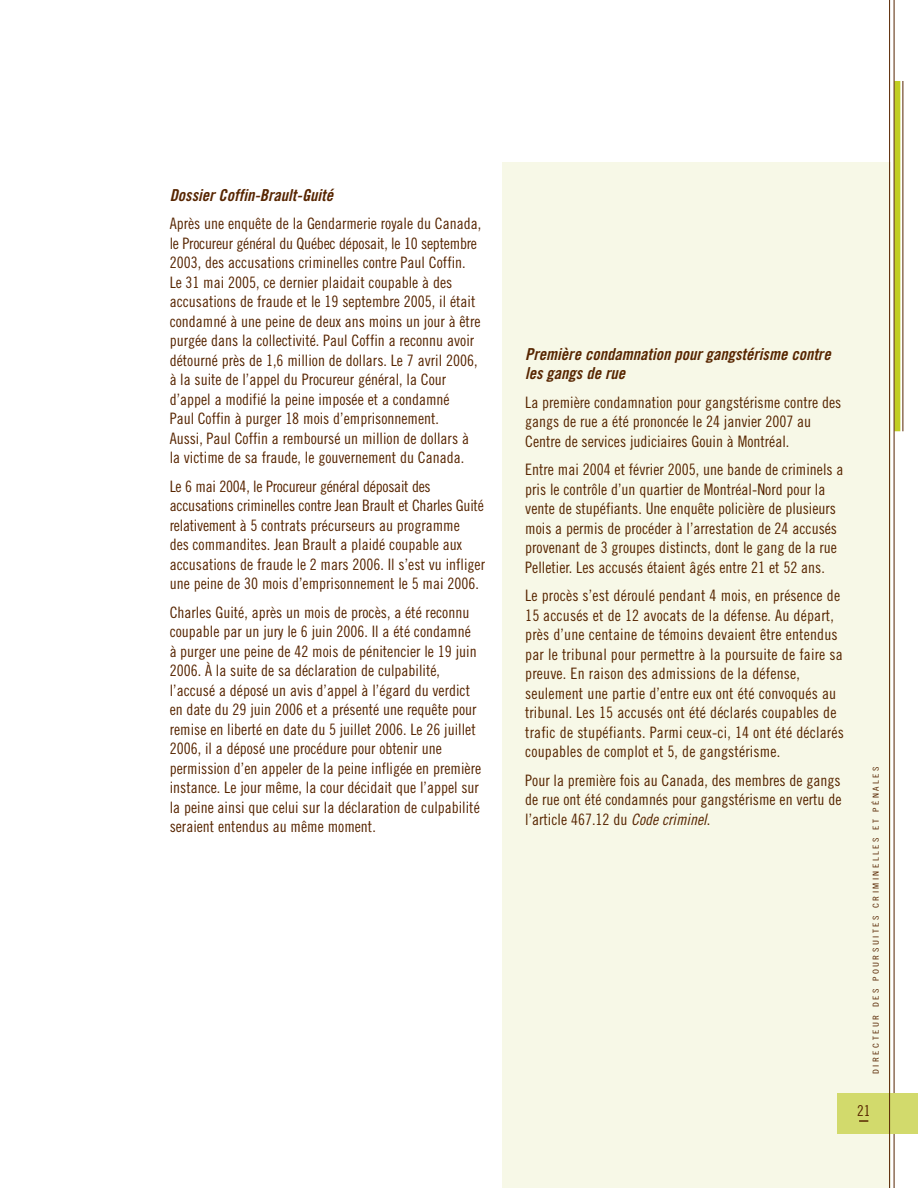
<style>
.page{position:relative;width:918px;height:1188px;background:#fff}
.page>*{position:absolute;margin:0;border:0;box-sizing:border-box;transform-origin:0 0}
.t1{font:16.5px/19.5px "Trade Gothic Bold Cond Twenty Obl";color:#572500}
.t2{font:15.75px/19.5px "Trade Gothic Cond Eighteen";color:#572500}
.t3{font:15px "Trade Gothic Cond Eighteen";color:#572500}
.t4{font:8.25px "Trade Gothic Cond Eighteen";letter-spacing:.25em;color:#572500;scale:1.2 1}
.s1{font-family:"Trade Gothic Cond Eighteen Obl"}
</style>
<div class="page">
<div style="left:502px;top:162px;width:389px;height:1026px;background:#f7f8e7"></div>
<div style="left:894px;top:81px;width:6px;height:350px;background:#c1ce23"></div>
<hr style="left:894px;top:0;width:1px;height:1188px;background:#572500">
<hr style="left:903px;top:81px;width:1px;height:350px;background:#572500">
<div style="left:837px;top:1094px;width:81px;height:40px;background:#d2da6c"></div>
<hr style="left:889px;top:0;width:1px;height:1188px;background:#572500">
<svg style="left:859px;top:1120px;width:9px;height:2px"></svg>
<p class="t1" style="left:170px;top:187px;width:165px">Dossier Coffin-Brault-Guité</p>
<p class="t2" style="left:170px;top:215px;width:313px">Après une enquête de la Gendarmerie royale du Canada, le Procureur général du Québec déposait, le 10 septembre 2003, des accusations criminelles contre Paul Coffin.<br>Le 31 mai 2005, ce dernier plaidait coupable à des accusations de fraude et le 19 septembre 2005, il était condamné à une peine de deux ans moins un jour à être purgée dans la collectivité. Paul Coffin a reconnu avoir détourné près de 1,6 million de dollars. Le 7 avril 2006, à la suite de l’appel du Procureur général, la Cour d’appel a modifié la peine imposée et a condamné<br>Paul Coffin à purger 18 mois d’emprisonnement.<br>Aussi, Paul Coffin a remboursé un million de dollars à la victime de sa fraude, le gouvernement du Canada.</p>
<p class="t2" style="left:170px;top:478px;width:317px">Le 6 mai 2004, le Procureur général déposait des accusations criminelles contre Jean Brault et Charles Guité relativement à 5 contrats précurseurs au programme<br>des commandites. Jean Brault a plaidé coupable aux accusations de fraude le 2 mars 2006. Il s’est vu infliger une peine de 30 mois d’emprisonnement le 5 mai 2006.</p>
<p class="t2" style="left:170px;top:604px;width:313px">Charles Guité, après un mois de procès, a été reconnu coupable par un jury le 6 juin 2006. Il a été condamné à purger une peine de 42 mois de pénitencier le 19 juin 2006. À la suite de sa déclaration de culpabilité, l’accusé a déposé un avis d’appel à l’égard du verdict en date du 29 juin 2006 et a présenté une requête pour remise en liberté en date du 5 juillet 2006. Le 26 juillet 2006, il a déposé une procédure pour obtenir une permission d’en appeler de la peine infligée en première instance. Le jour même, la cour décidait que l’appel sur la peine ainsi que celui sur la déclaration de culpabilité seraient entendus au même moment.</p>
<p class="t1" style="left:525px;top:346px;width:307px">Première condamnation pour gangstérisme contre les gangs de rue</p>
<p class="t2" style="left:525px;top:394px;width:318px">La première condamnation pour gangstérisme contre des gangs de rue a été prononcée le 24 janvier 2007 au<br>Centre de services judiciaires Gouin à Montréal.</p>
<p class="t2" style="left:525px;top:461px;width:320px">Entre mai 2004 et février 2005, une bande de criminels a pris le contrôle d’un quartier de Montréal-Nord pour la vente de stupéfiants. Une enquête policière de plusieurs mois a permis de procéder à l’arrestation de 24 accusés provenant de 3 groupes distincts, dont le gang de la rue Pelletier. Les accusés étaient âgés entre 21 et 52 ans.</p>
<p class="t2" style="left:525px;top:587px;width:320px">Le procès s’est déroulé pendant 4 mois, en présence de 15 accusés et de 12 avocats de la défense. Au départ, près d’une centaine de témoins devaient être entendus par le tribunal pour permettre à la poursuite de faire sa preuve. En raison des admissions de la défense, seulement une partie d’entre eux ont été convoqués au tribunal. Les 15 accusés ont été déclarés coupables de trafic de stupéfiants. Parmi ceux-ci, 14 ont été déclarés coupables de complot et 5, de gangstérisme.</p>
<p class="t2" style="left:525px;top:772px;width:318px;text-align:justify">Pour la première fois au Canada, des membres de gangs de rue ont été condamnés pour gangstérisme en vertu de l’article 467.12 du <span class="s1">Code criminel</span>.</p>
<p class="t4" style="left:873px;top:1074px;width:258px;rotate:-90deg">DIRECTEUR DES POURSUITES CRIMINELLES ET PÉNALES</p>
<p class="t3" style="left:857px;top:1105px;width:15px">21</p>
</div>
